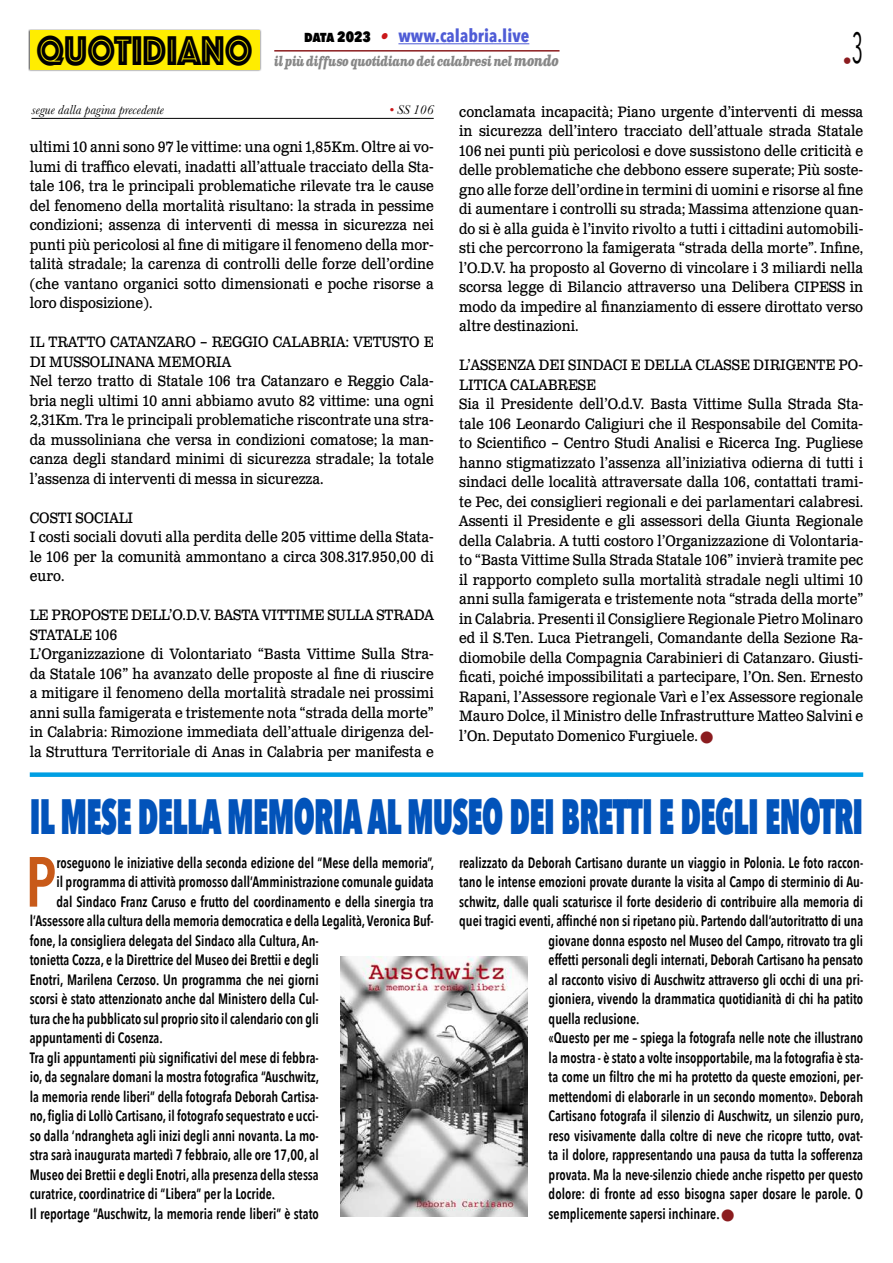
<style>
.page{position:relative;width:893px;height:1263px;background:#fff}
.page>*{position:absolute;margin:0;border:0;box-sizing:border-box;transform-origin:0 0}
.t1{font:600 70.05px "Avenir Next Condensed";color:#c85a19;scale:.9 1}
.t2{font:800 49.5px "Avenir Next Condensed";letter-spacing:-.02em;color:#0253ba;scale:.67 1}
.t3{font:43.2px "Phosphate Inline";color:#000;scale:.87 1}
.t4{font:700 18px "Avenir Next Condensed";color:#4f5cd6}
.t5{font:18px "Avenir Next Condensed";color:#8b1c1f}
.t6{font:15px/19.5px "Clarendon Text Pro";color:#000;scale:.9 1}
.t7{font:600 15px "Avenir Next Condensed";color:#000;scale:.9 1}
.t8{font:italic 700 13.5px "Clarendon Text Pro";letter-spacing:-.05em;color:#878787;scale:.79 1}
.t9{font:italic 13.5px "Baskerville";color:#000}
.s1{font-weight:800;font-size:15px;color:#000}
.s2{font-family:"Clarendon Text Pro";font-style:italic;font-size:16.5px;color:#ca181a}
.s3{font-size:15px}
.s4{color:#ca181a}
.s5{color:#8b1c1f}
</style>
<div class="page">
<div style="left:28px;top:29px;width:233px;height:43px;background:#000;opacity:.75"></div>
<div style="left:30px;top:31px;width:229px;height:39px;background:#ffed00"></div>
<hr style="left:398px;top:43px;width:131px;height:1px;background:#4f5cd6">
<hr style="left:274px;top:50px;width:285px;height:2px;background:#8b1c1f">
<hr style="left:31px;top:118px;width:403px;height:1px;background:#000">
<div style="left:30px;top:772px;width:833px;height:5px;background:#009fe3"></div>
<img style="left:340px;top:957px;width:187px;height:259px">
<h3 class="t3" style="left:36px;top:20px;width:250px">QUOTIDIANO</h3>
<p class="t4" style="left:304px;top:25px;width:227px"><span class="s1">data 2023</span> <span class="s2">•</span> www.calabria.live</p>
<p class="t8" style="left:274px;top:53px;width:362px">il più diffuso quotidiano dei calabresi nel <span class="s3">mondo</span></p>
<p class="t5" style="left:843px;top:46px;width:22px">•<sup>3</sup></p>
<p class="t9" style="left:31px;top:101px;width:134px">segue dalla pagina precedente</p>
<p class="t9" style="left:389px;top:101px;width:46px"><span class="s4">•</span> SS 106</p>
<p class="t6" style="left:459px;top:102px;width:450px;text-align:justify">conclamata incapacità; Piano urgente d’interventi di messa in sicurezza dell’intero tracciato dell’attuale strada Statale 106 nei punti più pericolosi e dove sussistono delle criticità e delle problematiche che debbono essere superate; Più soste&shy;gno alle forze dell’ordine in termini di uomini e risorse al fine di aumentare i controlli su strada; Massima attenzione quan&shy;do si è alla guida è l’invito rivolto a tutti i cittadini automobili&shy;sti che percorrono la famigerata “strada della morte”. Infine, l’O.D.V. ha proposto al Governo di vincolare i 3 miliardi nella scorsa legge di Bilancio attraverso una Delibera CIPESS in modo da impedire al finanziamento di essere dirottato verso altre destinazioni.</p>
<p class="t6" style="left:459px;top:356px;width:450px">L’ASSENZA DEI SINDACI E DELLA CLASSE DIRIGENTE PO-LITICA CALABRESE<br>Sia il Presidente dell’O.d.V. Basta Vittime Sulla Strada Sta&shy;tale 106 Leonardo Caligiuri che il Responsabile del Comita&shy;to Scientifico – Centro Studi Analisi e Ricerca Ing. Pugliese hanno stigmatizzato l’assenza all’iniziativa odierna di tutti i sindaci delle località attraversate dalla 106, contattati trami&shy;te Pec, dei consiglieri regionali e dei parlamentari calabresi.<br>Assenti il Presidente e gli assessori della Giunta Regionale della Calabria. A tutti costoro l’Organizzazione di Volontaria&shy;to “Basta Vittime Sulla Strada Statale 106” invierà tramite pec il rapporto completo sulla mortalità stradale negli ultimi 10 anni sulla famigerata e tristemente nota “strada della morte” in Calabria. Presenti il Consigliere Regionale Pietro Molinaro ed il S.Ten. Luca Pietrangeli, Comandante della Sezione Ra&shy;diomobile della Compagnia Carabinieri di Catanzaro. Giusti&shy;ficati, poiché impossibilitati a partecipare, l’On. Sen. Ernesto Rapani, l’Assessore regionale Varì e l’ex Assessore regionale Mauro Dolce, il Ministro delle Infrastrutture Matteo Salvini e l’On. Deputato Domenico Furgiuele. <span class="s5">■</span></p>
<p class="t6" style="left:30px;top:138px;width:450px;text-align:justify">ultimi 10 anni sono 97 le vittime: una ogni 1,85Km. Oltre ai vo&shy;lumi di traffico elevati, inadatti all’attuale tracciato della Sta&shy;tale 106, tra le principali problematiche rilevate tra le cause del fenomeno della mortalità risultano: la strada in pessime condizioni; assenza di interventi di messa in sicurezza nei punti più pericolosi al fine di mitigare il fenomeno della mor&shy;talità stradale; la carenza di controlli delle forze dell’ordine (che vantano organici sotto dimensionati e poche risorse a loro disposizione).</p>
<p class="t6" style="left:30px;top:333px;width:450px">IL TRATTO CATANZARO – REGGIO CALABRIA: VETUSTO E DI MUSSOLINANA MEMORIA<br>Nel terzo tratto di Statale 106 tra Catanzaro e Reggio Cala&shy;bria negli ultimi 10 anni abbiamo avuto 82 vittime: una ogni 2,31Km. Tra le principali problematiche riscontrate una stra&shy;da mussoliniana che versa in condizioni comatose; la man&shy;canza degli standard minimi di sicurezza stradale; la totale l’assenza di interventi di messa in sicurezza.</p>
<p class="t6" style="left:30px;top:509px;width:450px">COSTI SOCIALI<br>I costi sociali dovuti alla perdita delle 205 vittime della Stata&shy;le 106 per la comunità ammontano a circa 308.317.950,00 di euro.</p>
<p class="t6" style="left:30px;top:606px;width:450px">LE PROPOSTE DELL’O.D.V. BASTA VITTIME SULLA STRADA STATALE 106<br>L’Organizzazione di Volontariato “Basta Vittime Sulla Stra&shy;da Statale 106” ha avanzato delle proposte al fine di riuscire a mitigare il fenomeno della mortalità stradale nei prossimi anni sulla famigerata e tristemente nota “strada della morte” in Calabria: Rimozione immediata dell’attuale dirigenza del&shy;la Struttura Territoriale di Anas in Calabria per manifesta e</p>
<h2 class="t2" style="left:30px;top:785px;width:1245px">IL MESE DELLA MEMORIA AL MUSEO DEI BRETTI E DEGLI ENOTRI</h2>
<h1 class="t1" style="left:25px;top:821px;width:36px">P</h1>
<p class="t7" style="left:56px;top:849px;width:421px">roseguono le iniziative della seconda edizione del “Mese della memoria”,</p>
<p class="t7" style="left:459px;top:849px;width:450px">realizzato da Deborah Cartisano durante un viaggio in Polonia. Le foto raccon-</p>
<p class="t7" style="left:459px;top:869px;width:450px">tano le intense emozioni provate durante la visita al Campo di sterminio di Au-</p>
<p class="t7" style="left:459px;top:888px;width:450px">schwitz, dalle quali scaturisce il forte desiderio di contribuire alla memoria di</p>
<p class="t7" style="left:459px;top:908px;width:450px">quei tragici eventi, affinché non si ripetano più. Partendo dall’autoritratto di una</p>
<p class="t7" style="left:549px;top:927px;width:351px">giovane donna esposto nel Museo del Campo, ritrovato tra gli</p>
<p class="t7" style="left:549px;top:947px;width:351px">effetti personali degli internati, Deborah Cartisano ha pensato</p>
<p class="t7" style="left:549px;top:966px;width:351px">al racconto visivo di Auschwitz attraverso gli occhi di una pri-</p>
<p class="t7" style="left:549px;top:986px;width:351px">gioniera, vivendo la drammatica quotidianità di chi ha patito</p>
<p class="t7" style="left:549px;top:1005px;width:102px">quella reclusione.</p>
<p class="t7" style="left:549px;top:1025px;width:351px">«Questo per me – spiega la fotografa nelle note che illustrano</p>
<p class="t7" style="left:549px;top:1044px;width:351px">la mostra - è stato a volte insopportabile, ma la fotografia è sta-</p>
<p class="t7" style="left:549px;top:1064px;width:351px">ta come un filtro che mi ha protetto da queste emozioni, per-</p>
<p class="t7" style="left:549px;top:1083px;width:351px">mettendomi di elaborarle in un secondo momento». Deborah</p>
<p class="t7" style="left:549px;top:1103px;width:351px">Cartisano fotografa il silenzio di Auschwitz, un silenzio puro,</p>
<p class="t7" style="left:549px;top:1122px;width:351px">reso visivamente dalla coltre di neve che ricopre tutto, ovat-</p>
<p class="t7" style="left:549px;top:1142px;width:351px">ta il dolore, rappresentando una pausa da tutta la sofferenza</p>
<p class="t7" style="left:549px;top:1161px;width:351px">provata. Ma la neve-silenzio chiede anche rispetto per questo</p>
<p class="t7" style="left:549px;top:1181px;width:351px">dolore: di fronte ad esso bisogna saper dosare le parole. O</p>
<p class="t7" style="left:549px;top:1200px;width:207px">semplicemente sapersi inchinare. <span class="s5">■</span></p>
<p class="t7" style="left:56px;top:869px;width:421px">il programma di attività promosso dall’Amministrazione comunale guidata</p>
<p class="t7" style="left:56px;top:888px;width:421px">dal Sindaco Franz Caruso e frutto del coordinamento e della sinergia tra</p>
<p class="t7" style="left:30px;top:908px;width:450px">l’Assessore alla cultura della memoria democratica e della Legalità, Veronica Buf-</p>
<p class="t7" style="left:30px;top:927px;width:323px">fone, la consigliera delegata del Sindaco alla Cultura, An-</p>
<p class="t7" style="left:30px;top:947px;width:323px">tonietta Cozza, e la Direttrice del Museo dei Brettii e degli</p>
<p class="t7" style="left:30px;top:966px;width:323px">Enotri, Marilena Cerzoso. Un programma che nei giorni</p>
<p class="t7" style="left:30px;top:986px;width:323px">scorsi è stato attenzionato anche dal Ministero della Cul-</p>
<p class="t7" style="left:30px;top:1005px;width:323px">tura che ha pubblicato sul proprio sito il calendario con gli</p>
<p class="t7" style="left:30px;top:1025px;width:149px">appuntamenti di Cosenza.</p>
<p class="t7" style="left:30px;top:1044px;width:323px">Tra gli appuntamenti più significativi del mese di febbra-</p>
<p class="t7" style="left:30px;top:1064px;width:323px">io, da segnalare domani la mostra fotografica “Auschwitz,</p>
<p class="t7" style="left:30px;top:1083px;width:323px">la memoria rende liberi” della fotografa Deborah Cartisa-</p>
<p class="t7" style="left:30px;top:1103px;width:323px">no, figlia di Lollò Cartisano, il fotografo sequestrato e ucci-</p>
<p class="t7" style="left:30px;top:1122px;width:323px">so dalla ‘ndrangheta agli inizi degli anni novanta. La mo-</p>
<p class="t7" style="left:30px;top:1142px;width:323px">stra sarà inaugurata martedì 7 febbraio, alle ore 17,00, al</p>
<p class="t7" style="left:30px;top:1161px;width:323px">Museo dei Brettii e degli Enotri, alla presenza della stessa</p>
<p class="t7" style="left:30px;top:1181px;width:274px">curatrice, coordinatrice di “Libera” per la Locride.</p>
<p class="t7" style="left:30px;top:1200px;width:323px">Il reportage “Auschwitz, la memoria rende liberi” è stato</p>
</div>
